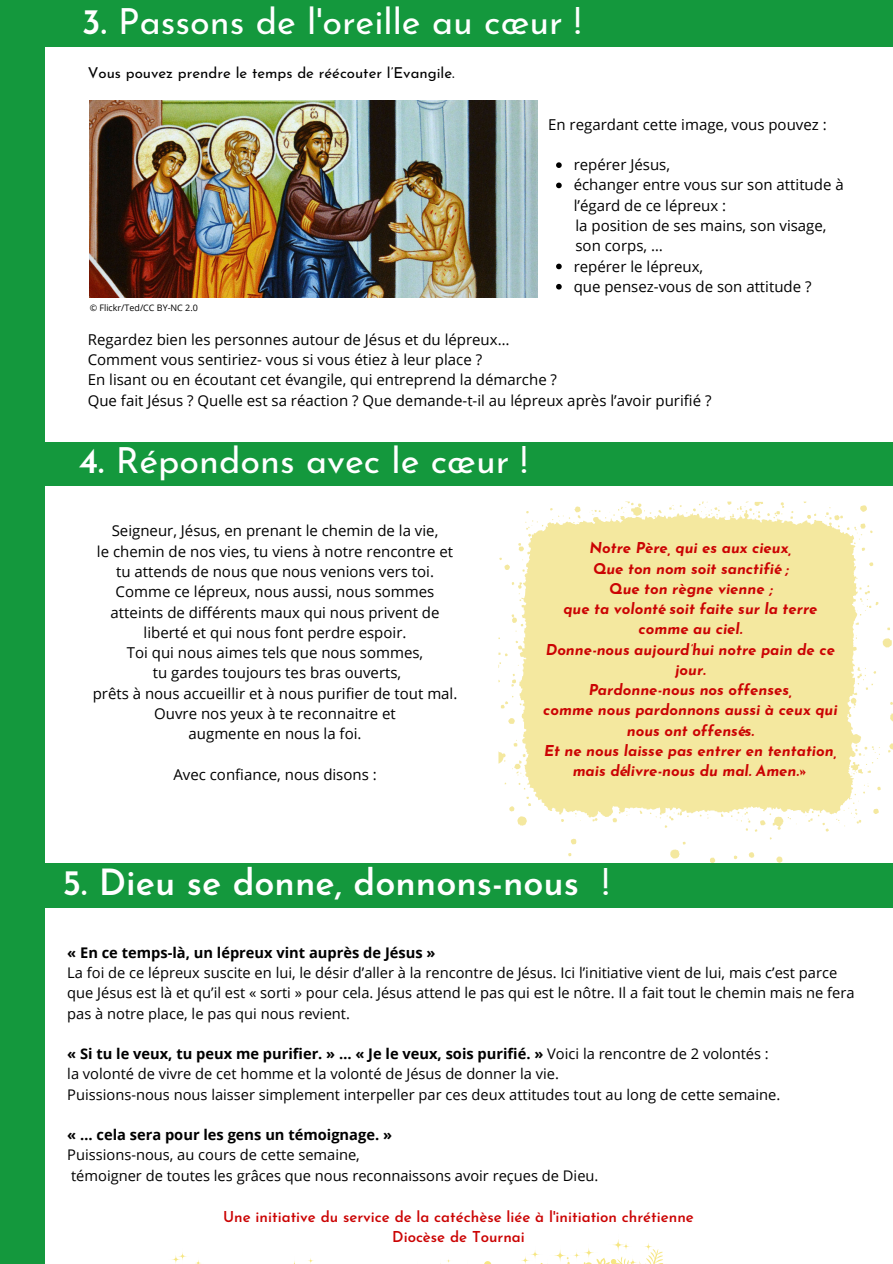
<style>
.page{position:relative;width:893px;height:1264px;background:#fff}
.page>*{position:absolute;margin:0;border:0;box-sizing:border-box;transform-origin:0 0}
.t1{font:36px "Josefin Sans";color:#fff}
.t2{font:600 36px "Josefin Sans";color:#fff}
.t3{font:15px/20.2px "Open Sans";color:#000}
.t4{font:italic 700 15px/20.2px "Josefin Sans";color:#cb0303;text-align:center}
.t5{font:600 15px/20.2px "Josefin Sans";color:#cb0303;text-align:center}
.t6{font:15px "Josefin Sans";color:#000}
.t7{font:14.7px/20.2px "Open Sans";color:#000}
.t8{font:9px "Open Sans";color:#000}
.s1{font-weight:600}
.s2{font-weight:700}
</style>
<div class="page">
<div style="left:0;top:0;width:44px;height:1263px;background:#14983d"></div>
<svg style="left:498px;top:501px;width:394px;height:362px;fill:#f4e89f"></svg>
<div style="left:24px;top:442px;width:868px;height:43px;background:#14983d"></div>
<div style="left:21px;top:0;width:871px;height:46px;background:#14983d"></div>
<div style="left:12px;top:863px;width:880px;height:44px;background:#14983d"></div>
<svg style="left:608px;top:1234px;width:20px;height:20px"></svg>
<svg style="left:172px;top:1245px;width:491px;height:18px"></svg>
<img style="left:89px;top:100px;width:448px;height:197px">
<svg style="left:556px;top:162px;width:5px;height:6px"></svg>
<svg style="left:556px;top:183px;width:5px;height:5px"></svg>
<svg style="left:556px;top:264px;width:5px;height:5px"></svg>
<svg style="left:556px;top:284px;width:5px;height:5px"></svg>
<h3 class="t1" style="left:82px;top:7px;width:501px"><span class="s1">3.</span> Passons de l'oreille au cœur !</h3>
<p class="t6" style="left:88px;top:67px;width:368px">Vous pouvez prendre le temps de réécouter l’Evangile.</p>
<p class="t8" style="left:90px;top:301px;width:110px">© Flickr/Ted/CC BY-NC 2.0</p>
<h3 class="t3" style="left:548px;top:114px;width:280px">En regardant cette image, vous pouvez :</h3>
<p class="t3" style="left:573px;top:154px;width:98px">repérer Jésus,</p>
<h3 class="t3" style="left:573px;top:174px;width:271px">échanger entre vous sur son attitude à l’égard de ce lépreux :</h3>
<h1 class="t3" style="left:575px;top:215px;width:252px">la position de ses mains, son visage,</h1>
<p class="t3" style="left:575px;top:235px;width:89px">son corps, …</p>
<h2 class="t3" style="left:573px;top:255px;width:131px">repérer le lépreux,</h2>
<h3 class="t3" style="left:573px;top:276px;width:239px">que pensez-vous de son attitude ?</h3>
<h3 class="t3" style="left:88px;top:329px;width:625px">Regardez bien les personnes autour de Jésus et du lépreux…<br>Comment vous sentiriez- vous si vous étiez à leur place ?<br>En lisant ou en écoutant cet évangile, qui entreprend la démarche ?<br>Que fait Jésus ? Quelle est sa réaction ? Que demande-t-il au lépreux après l’avoir purifié ?</h3>
<h3 class="t1" style="left:79px;top:446px;width:450px"><span class="s1">4.</span> Répondons avec le cœur !</h3>
<h1 class="t3" style="left:93px;top:520px;width:366px;text-align:center">Seigneur, Jésus, en prenant le chemin de la vie,<br>le chemin de nos vies, tu viens à notre rencontre et tu attends de nous que nous venions vers toi.<br>Comme ce lépreux, nous aussi, nous sommes atteints de différents maux qui nous privent de liberté et qui nous font perdre espoir.<br>Toi qui nous aimes tels que nous sommes,<br>tu gardes toujours tes bras ouverts,<br>prêts à nous accueillir et à nous purifier de tout mal.<br>Ouvre nos yeux à te reconnaitre et<br>augmente en nous la foi.</h1>
<h3 class="t3" style="left:173px;top:763px;width:205px">Avec confiance, nous disons :</h3>
<h3 class="t4" style="left:543px;top:539px;width:296px">Notre Père, qui es aux cieux,<br>Que ton nom soit sanctifié ;<br>Que ton règne vienne ;<br>que ta volonté soit faite sur la terre comme au ciel.<br>Donne-nous aujourd’hui notre pain de ce jour.<br>Pardonne-nous nos offenses,<br>comme nous pardonnons aussi à ceux qui nous ont offensés.</h3>
<p class="t4" style="left:544px;top:742px;width:294px">Et ne nous laisse pas entrer en tentation, mais délivre-nous du mal. Amen.»</p>
<h3 class="t2" style="left:62px;top:868px;width:518px">5. Dieu se donne, donnons-nous</h3>
<h3 class="t1" style="left:602px;top:868px;width:9px">!</h3>
<h3 class="t7" style="left:67px;top:941px;width:788px"><span class="s2">« En ce temps-là, un lépreux vint auprès de Jésus »<br></span>La foi de ce lépreux suscite en lui, le désir d’aller à la rencontre de Jésus. Ici l’initiative vient de lui, mais c’est parce que Jésus est là et qu’il est « sorti » pour cela. Jésus attend le pas qui est le nôtre. Il a fait tout le chemin mais ne fera pas à notre place, le pas qui nous revient.</h3>
<h3 class="t7" style="left:67px;top:1043px;width:714px"><span class="s2">« Si tu le veux, tu peux me purifier. » … « Je le veux, sois purifié. »</span> Voici la rencontre de 2 volontés : la volonté de vivre de cet homme et la volonté de Jésus de donner la vie.<br>Puissions-nous nous laisser simplement interpeller par ces deux attitudes tout au long de cette semaine.</h3>
<h2 class="t7" style="left:67px;top:1124px;width:532px"><span class="s2">« … cela sera pour les gens un témoignage. »<br></span>Puissions-nous, au cours de cette semaine,<br>témoigner de toutes les grâces que nous reconnaissons avoir reçues de Dieu.</h2>
<h3 class="t5" style="left:223px;top:1207px;width:472px">Une initiative du service de la catéchèse liée à l'initiation chrétienne<br>Diocèse de Tournai</h3>
</div>
